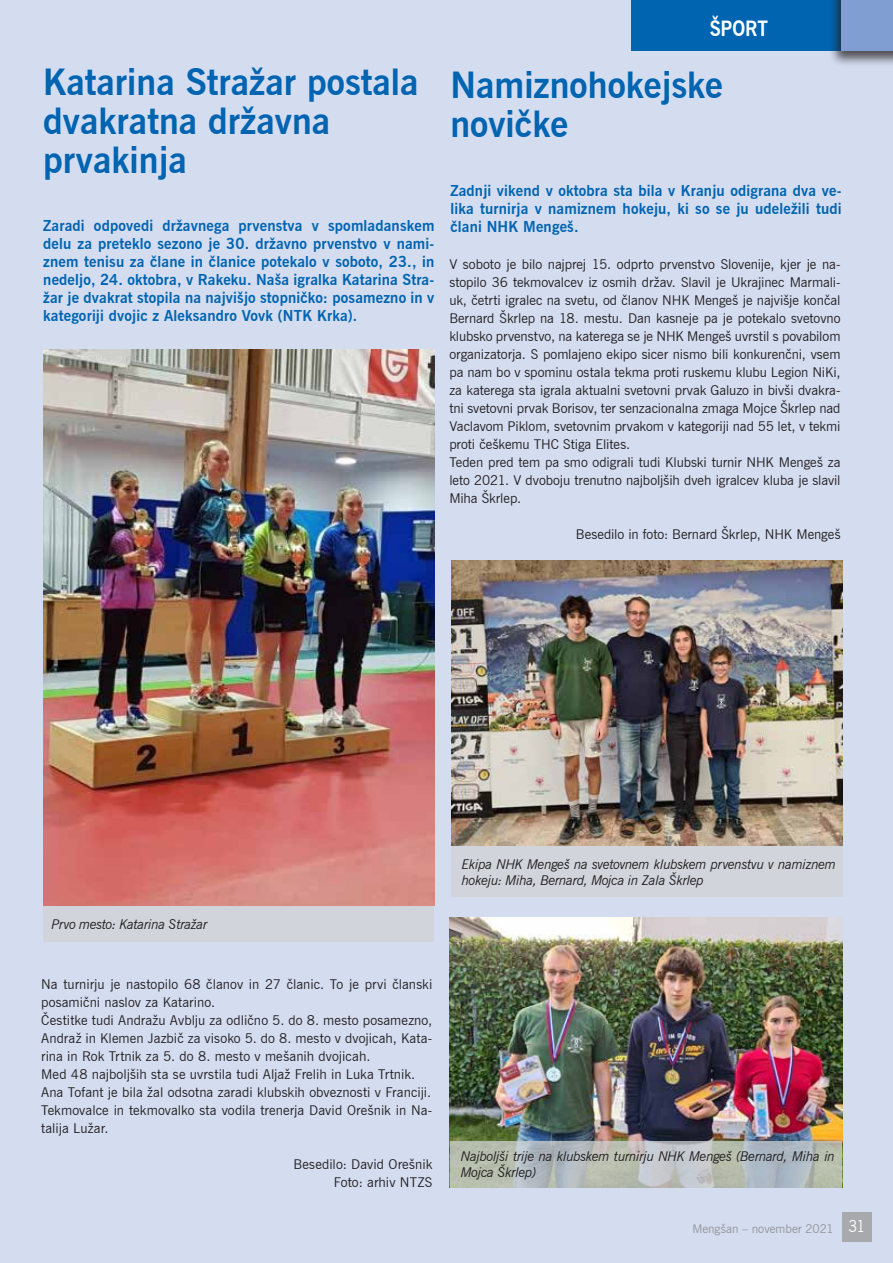
<style>
.page{position:relative;width:893px;height:1263px;background:#d4dcf0}
.page>*{position:absolute;margin:0;border:0;box-sizing:border-box;transform-origin:0 0}
.t1{font:700 36px/39px "News Gothic BT";color:#0064b1}
.t2{font:700 21px "News Gothic BT";letter-spacing:-.01em;color:#fff;scale:.9 1}
.t3{font:700 15px/18px "News Gothic BT";letter-spacing:.01em;color:#0064b1;text-align:justify}
.t4{font:13.5px/18px "News Gothic BT";color:#231f20}
.t5{font:italic 13.5px/16.2px "News Gothic BT";letter-spacing:-.03em;color:#231f20}
.t6{font:12px "News Gothic BT";color:#939598}
.s1{font-size:16.5px;color:#fff}
</style>
<div class="page">
<img style="left:449px;top:918px;width:393px;height:269px">
<div style="left:43px;top:906px;width:390px;height:36px;background:#d1d5db"></div>
<img style="left:43px;top:349px;width:391px;height:557px">
<div style="left:451px;top:846px;width:391px;height:51px;background:#d1d5db"></div>
<img style="left:451px;top:560px;width:391px;height:286px">
<svg style="left:450px;top:1141px;width:391px;height:46px;background:#b6bdba"></svg>
<div style="left:631px;top:0;width:262px;height:51px;background:#0064b1"></div>
<div style="left:829px;top:0;width:64px;height:68px;background:#231f20;opacity:.75"></div>
<div style="left:842px;top:0;width:51px;height:51px;background:#809ed2"></div>
<div style="left:842px;top:1212px;width:30px;height:29px;background:#a7a9ac"></div>
<h1 class="t1" style="left:43px;top:62px;width:377px">Katarina Stražar postala dvakratna državna prvakinja</h1>
<p class="t3" style="left:43px;top:217px;width:393px">Zaradi odpovedi državnega prvenstva v spomladanskem delu za preteklo sezono je 30. državno prvenstvo v nami&shy;znem tenisu za člane in članice potekalo v soboto, 23., in nedeljo, 24. oktobra, v Rakeku. Naša igralka Katarina Stra&shy;žar je dvakrat stopila na najvišjo stopničko: posamezno in v kategoriji dvojic z Aleksandro Vovk (NTK Krka).</p>
<h2 class="t2" style="left:710px;top:16px;width:66px">ŠPORT</h2>
<h1 class="t1" style="left:450px;top:66px;width:274px">Namiznohokejske novičke</h1>
<p class="t3" style="left:450px;top:181px;width:393px">Zadnji vikend v oktobra sta bila v Kranju odigrana dva ve&shy;lika turnirja v namiznem hokeju, ki so se ju udeležili tudi člani NHK Mengeš.</p>
<p class="t4" style="left:449px;top:255px;width:393px">V soboto je bilo najprej 15. odprto prvenstvo Slovenije, kjer je na&shy;stopilo 36 tekmovalcev iz osmih držav. Slavil je Ukrajinec Marmali&shy;uk, četrti igralec na svetu, od članov NHK Mengeš je najvišje končal Bernard Škrlep na 18. mestu. Dan kasneje pa je potekalo svetovno klubsko prvenstvo, na katerega se je NHK Mengeš uvrstil s povabilom organizatorja. S pomlajeno ekipo sicer nismo bili konkurenčni, vsem pa nam bo v spominu ostala tekma proti ruskemu klubu Legion NiKi, za katerega sta igrala aktualni svetovni prvak Galuzo in bivši dvakra&shy;tni svetovni prvak Borisov, ter senzacionalna zmaga Mojce Škrlep nad Vaclavom Piklom, svetovnim prvakom v kategoriji nad 55 let, v tekmi proti češkemu THC Stiga Elites.<br>Teden pred tem pa smo odigrali tudi Klubski turnir NHK Mengeš za leto 2021. V dvoboju trenutno najboljših dveh igralcev kluba je slavil Miha Škrlep.</p>
<p class="t4" style="left:576px;top:525px;width:266px">Besedilo in foto: Bernard Škrlep, NHK Mengeš</p>
<p class="t5" style="left:52px;top:916px;width:158px">Prvo mesto: Katarina Stražar</p>
<p class="t4" style="left:41px;top:975px;width:393px">Na turnirju je nastopilo 68 članov in 27 članic. To je prvi članski posamični naslov za Katarino.<br>Čestitke tudi Andražu Avblju za odlično 5. do 8. mesto posamezno, Andraž in Klemen Jazbič za visoko 5. do 8. mesto v dvojicah, Kata&shy;rina in Rok Trtnik za 5. do 8. mesto v mešanih dvojicah.<br>Med 48 najboljših sta se uvrstila tudi Aljaž Frelih in Luka Trtnik.<br>Ana Tofant je bila žal odsotna zaradi klubskih obveznosti v Franciji.<br>Tekmovalce in tekmovalko sta vodila trenerja David Orešnik in Na&shy;talija Lužar.</p>
<p class="t4" style="left:293px;top:1155px;width:140px;text-align:right">Besedilo: David Orešnik<br>Foto: arhiv NTZS</p>
<p class="t5" style="left:462px;top:856px;width:376px">Ekipa NHK Mengeš na svetovnem klubskem prvenstvu v namiznem hokeju: Miha, Bernard, Mojca in Zala Škrlep</p>
<p class="t5" style="left:461px;top:1148px;width:376px">Najboljši trije na klubskem turnirju NHK Mengeš (Bernard, Miha in<br>Mojca Škrlep)</p>
<p class="t6" style="left:692px;top:1221px;width:175px">Mengšan – november 2021 <span class="s1">31</span></p>
</div>
